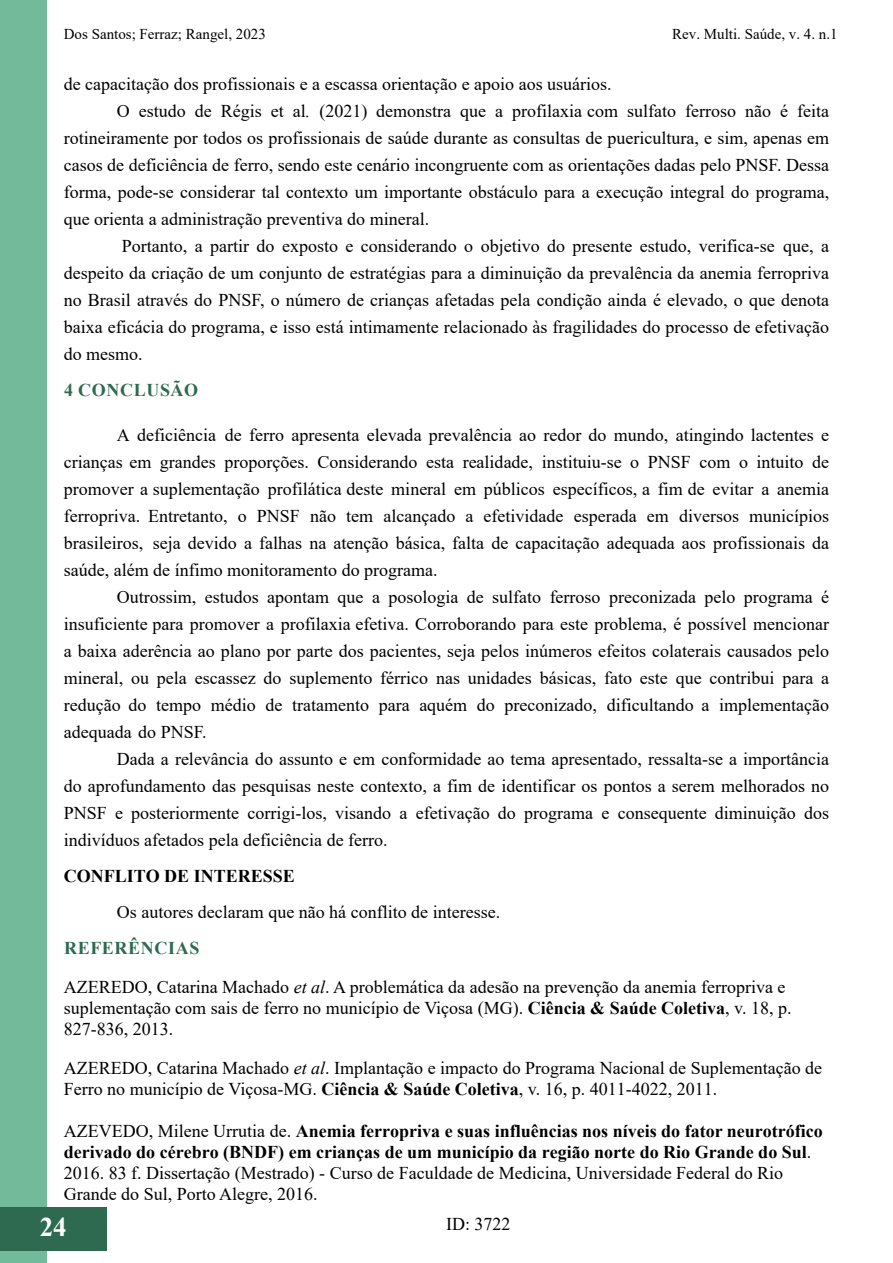
<style>
.page{position:relative;width:893px;height:1263px;background:#fff}
.page>*{position:absolute;margin:0;border:0;box-sizing:border-box;transform-origin:0 0}
.t1{font:700 27px "Times New Roman";color:#fff}
.t2{font:18px/27px "Times New Roman";color:#000}
.t3{font:18px "Times New Roman";color:#000}
.t4{font:700 18px "Times New Roman";color:#000}
.t5{font:700 18px "Times New Roman";letter-spacing:.035em;color:#2d6a4f}
.t6{font:15px "Times New Roman";color:#000}
.t7{font:15px "Times New Roman";color:#000}
.s1{font-style:inherit}
.s2{font-style:italic}
.s3{font-weight:700;color:#2d6a4f}
.s4{font-weight:700}
</style>
<div class="page">
<div style="left:0;top:0;width:47px;height:1262px;background:#73ba9b"></div>
<hr style="left:892px;top:1207px;width:1px;height:43px;background:#2d6a4f">
<div style="left:0;top:1207px;width:106px;height:43px;background:#2d6a4f"></div>
<p class="t6" style="left:64px;top:24px;width:204px">Dos Santos; Ferraz; Rangel, 2023</p>
<p class="t7" style="left:672px;top:24px;width:167px">Rev. Multi. Saúde, v<span class="s1">.</span> 4. n.1</p>
<p class="t2" style="left:64px;top:70px;width:549px">de capacitação dos profissionais e a escassa orientação e apoio aos usuários.</p>
<p class="t2" style="left:117px;top:97px;width:714px">O estudo de Régis et al<span class="s2">.</span> (2021) demonstra que a profilaxia com sulfato ferroso não é feita</p>
<p class="t2" style="left:64px;top:124px;width:767px">rotineiramente por todos os profissionais de saúde durante as consultas de puericultura, e sim, apenas em</p>
<p class="t2" style="left:64px;top:151px;width:767px">casos de deficiência de ferro, sendo este cenário incongruente com as orientações dadas pelo PNSF. Dessa</p>
<p class="t2" style="left:64px;top:178px;width:767px">forma, pode-se considerar tal contexto um importante obstáculo para a execução integral do programa,</p>
<p class="t2" style="left:64px;top:205px;width:367px">que orienta a administração preventiva do mineral.</p>
<p class="t2" style="left:122px;top:232px;width:709px">Portanto, a partir do exposto e considerando o objetivo do presente estudo, verifica-se que, a</p>
<p class="t2" style="left:64px;top:259px;width:767px">despeito da criação de um conjunto de estratégias para a diminuição da prevalência da anemia ferropriva</p>
<p class="t2" style="left:64px;top:286px;width:767px">no Brasil através do PNSF, o número de crianças afetadas pela condição ainda é elevado, o que denota</p>
<p class="t2" style="left:64px;top:313px;width:767px">baixa eficácia do programa, e isso está intimamente relacionado às fragilidades do processo de efetivação</p>
<p class="t2" style="left:64px;top:340px;width:81px">do mesmo.</p>
<p class="t5" style="left:64px;top:377px;width:136px"><span class="s1">4</span> CONCLUSÃO</p>
<p class="t2" style="left:64px;top:421px;width:767px;text-align:justify;text-indent:53px">A deficiência de ferro apresenta elevada prevalência ao redor do mundo, atingindo lactentes e crianças em grandes proporções. Considerando esta realidade, instituiu-se o PNSF com o intuito de promover a suplementação profilática deste mineral em públicos específicos, a fim de evitar a anemia ferropriva. Entretanto, o PNSF não tem alcançado a efetividade esperada em diversos municípios brasileiros, seja devido a falhas na atenção básica, falta de capacitação adequada aos profissionais da saúde, além de ínfimo monitoramento do programa.</p>
<p class="t2" style="left:64px;top:583px;width:767px;text-align:justify;text-indent:53px">Outrossim, estudos apontam que a posologia de sulfato ferroso preconizada pelo programa é insuficiente para promover a profilaxia efetiva. Corroborando para este problema, é possível mencionar a baixa aderência ao plano por parte dos pacientes, seja pelos inúmeros efeitos colaterais causados pelo mineral, ou pela escassez do suplemento férrico nas unidades básicas, fato este que contribui para a redução do tempo médio de tratamento para aquém do preconizado, dificultando a implementação adequada do PNSF.</p>
<p class="t2" style="left:64px;top:745px;width:767px;text-align:justify;text-indent:53px">Dada a relevância do assunto e em conformidade ao tema apresentado, ressalta-se a importância do aprofundamento das pesquisas neste contexto, a fim de identificar os pontos a serem melhorados no PNSF e posteriormente corrigi-los, visando a efetivação do programa e consequente diminuição dos indivíduos afetados pela deficiência de ferro.</p>
<p class="t4" style="left:64px;top:863px;width:233px">CONFLITO DE INTERESSE</p>
<p class="t3" style="left:117px;top:899px;width:385px">Os autores declaram que não há conflito de interesse.</p>
<p class="t2" style="left:64px;top:928px;width:723px;line-height:39px"><span class="s3">REFERÊNCIAS<br></span>AZEREDO, Catarina Machado <span class="s2">et al</span>. A problemática da adesão na prevenção da anemia ferropriva e</p>
<p class="t2" style="left:64px;top:997px;width:729px;line-height:21px">suplementação com sais de ferro no município de Viçosa (MG). <span class="s4">Ciência &amp; Saúde Coletiva</span>, v. 18, p.<br>827-836, 2013.</p>
<p class="t2" style="left:64px;top:1057px;width:760px;line-height:21px">AZEREDO, Catarina Machado <span class="s2">et al</span>. Implantação e impacto do Programa Nacional de Suplementação de<br>Ferro no município de Viçosa-MG. <span class="s4">Ciência &amp; Saúde Coletiva</span>, v. 16, p. 4011-4022, 2011.</p>
<p class="t2" style="left:64px;top:1120px;width:761px;line-height:21px">AZEVEDO, Milene Urrutia de. <span class="s4">Anemia ferropriva e suas influências nos níveis do fator neurotrófico derivado do cérebro (BNDF) em crianças de um município da região norte do Rio Grande do Sul</span>.<br>2016. 83 f. Dissertação (Mestrado) - Curso de Faculdade de Medicina, Universidade Federal do Rio Grande do Sul, Porto Alegre, 2016.</p>
<h1 class="t1" style="left:40px;top:1207px;width:28px">24</h1>
<p class="t2" style="left:446px;top:1210px;width:66px">ID: 3722</p>
</div>
